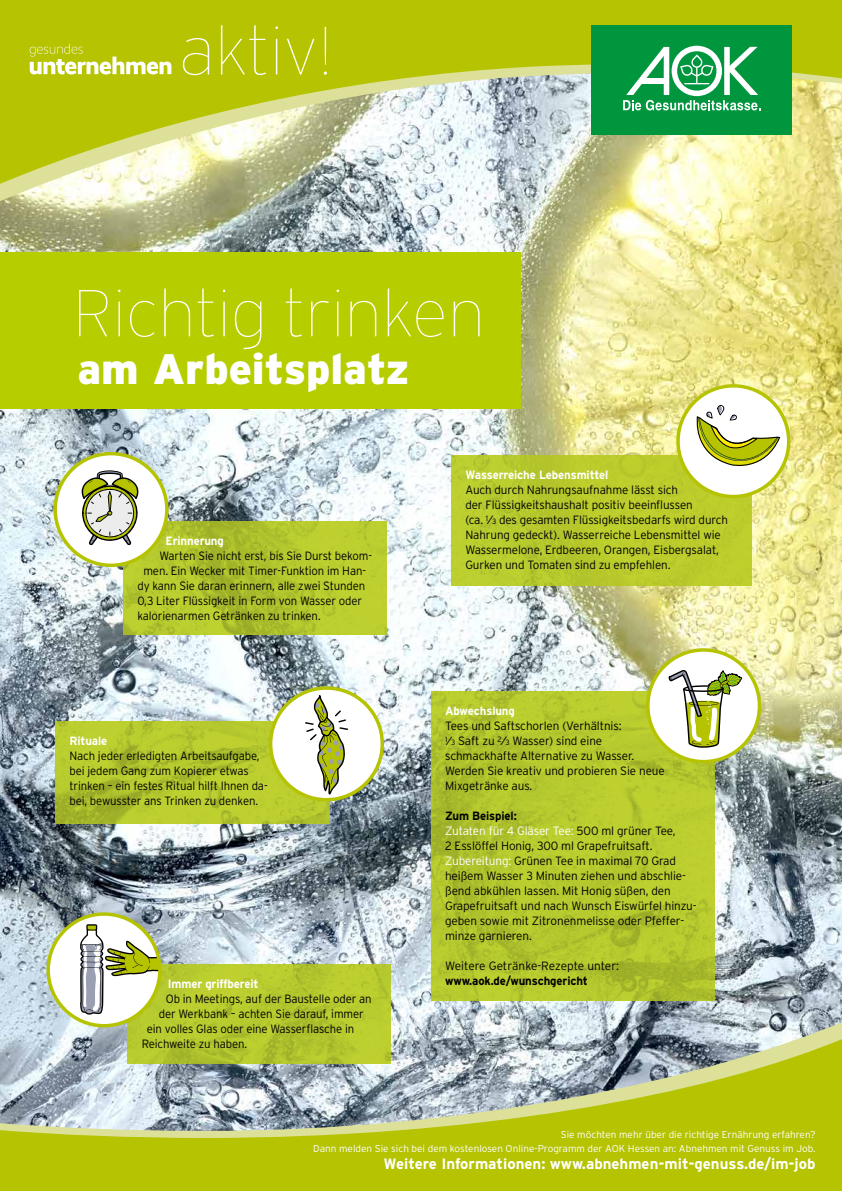
<style>
.page{position:relative;width:842px;height:1191px;background:#fff}
.page>*{position:absolute;margin:0;border:0;box-sizing:border-box;transform-origin:0 0}
.t1{font:100 68px "Impulse Interstate";color:#fff}
.t2{font:100 66.1px "Impulse Interstate";color:#fff}
.t3{font:900 42.6px "Impulse Interstate";color:#fff}
.t4{font:700 15px "Interstate";color:#fff}
.t5{font:300 12px/15px "Interstate";letter-spacing:-.01em;color:#000}
.t6{font:300 12px/15px "Interstate";letter-spacing:-.01em;color:#000;scale:.95 1}
.t7{font:700 12px "Interstate";letter-spacing:-.01em;color:#fff;scale:.95 1}
.t8{font:700 12px "Interstate";letter-spacing:-.01em;color:#000;scale:.95 1}
.t9{font:300 10px/14px "Interstate";color:#fff;text-align:right}
.s1{font-size:7.7px}
.s2{font-weight:700}
.s3{color:#fff}
</style>
<div class="page">
<img style="left:0;top:205px;width:842px;height:813px">
<div style="left:0;top:252px;width:521px;height:156px;background:#b6cd00"></div>
<svg style="left:431px;top:691px;width:283px;height:309px;background:#b3c62d"></svg>
<svg style="left:123px;top:521px;width:264px;height:113px;background:#b3c62d"></svg>
<svg style="left:55px;top:721px;width:275px;height:102px;background:#b4c62d"></svg>
<div style="left:451px;top:455px;width:301px;height:130px;background:#bfd130"></div>
<div style="left:55px;top:453px;width:112px;height:112px;background:#fff;border-radius:50%"></div>
<svg style="left:82px;top:470px;width:57px;height:75px"></svg>
<div style="left:54px;top:452px;width:115px;height:115px;border:3px solid #b5c300;border-radius:50%"></div>
<div style="left:128px;top:964px;width:263px;height:99px;background:#bfd130"></div>
<svg style="left:0;top:187px;width:842px;height:18px"></svg>
<svg style="left:0;top:0;width:842px;height:187px;background:#c6cf5c"></svg>
<div style="left:591px;top:25px;width:201px;height:110px;background:#00963e"></div>
<svg style="left:623px;top:46px;width:138px;height:64px"></svg>
<svg style="left:30px;top:44px;width:141px;height:30px"></svg>
<svg style="left:0;top:1018px;width:842px;height:17px"></svg>
<svg style="left:0;top:1035px;width:842px;height:156px;background:#b0bd55"></svg>
<div style="left:648px;top:650px;width:111px;height:111px;background:#fff;border-radius:50%"></div>
<svg style="left:668px;top:670px;width:74px;height:78px"></svg>
<div style="left:646px;top:648px;width:115px;height:115px;border:3px solid #b5c300;border-radius:50%"></div>
<div style="left:678px;top:386px;width:111px;height:110px;background:#fff;border-radius:50%"></div>
<svg style="left:692px;top:405px;width:88px;height:67px"></svg>
<div style="left:676px;top:384px;width:114px;height:114px;border:3px solid #b5c300;border-radius:50%"></div>
<div style="left:271px;top:688px;width:111px;height:111px;background:#fff;border-radius:50%"></div>
<svg style="left:305px;top:694px;width:43px;height:100px"></svg>
<div style="left:269px;top:686px;width:115px;height:115px;border:3px solid #b5c300;border-radius:50%"></div>
<div style="left:48px;top:914px;width:112px;height:111px;background:#fff;border-radius:50%"></div>
<svg style="left:80px;top:924px;width:80px;height:91px"></svg>
<div style="left:47px;top:912px;width:115px;height:115px;border:3px solid #b5c300;border-radius:50%"></div>
<h1 class="t1" style="left:179px;top:14px;width:156px">aktiv!</h1>
<h2 class="t2" style="left:72px;top:278px;width:414px">Richtig trinken</h2>
<h3 class="t3" style="left:77px;top:345px;width:334px">am Arbeitsplatz</h3>
<p class="t7" style="left:165px;top:533px;width:63px">Erinnerung</p>
<p class="t6" style="left:159px;top:548px;width:225px">Warten Sie nicht erst, bis Sie Durst bekom-</p>
<p class="t6" style="left:143px;top:563px;width:236px">men. Ein Wecker mit Timer-Funktion im Han-</p>
<p class="t6" style="left:137px;top:578px;width:241px">dy kann Sie daran erinnern, alle zwei Stunden</p>
<p class="t6" style="left:137px;top:593px;width:238px">0,3 Liter Flüssigkeit in Form von Wasser oder</p>
<p class="t6" style="left:137px;top:608px;width:194px">kalorienarmen Getränken zu trinken.</p>
<p class="t7" style="left:69px;top:733px;width:41px">Rituale</p>
<p class="t6" style="left:69px;top:748px;width:210px">Nach jeder erledigten Arbeitsaufgabe, bei jedem Gang zum Kopierer etwas trinken – ein festes Ritual hilft Ihnen da&shy;bei, bewusster ans Trinken zu denken.</p>
<p class="t7" style="left:168px;top:976px;width:97px">Immer griffbereit</p>
<p class="t6" style="left:166px;top:991px;width:218px">Ob in Meetings, auf der Baustelle oder an</p>
<p class="t6" style="left:159px;top:1006px;width:217px">der Werkbank – achten Sie darauf, immer</p>
<p class="t6" style="left:147px;top:1021px;width:220px">ein volles Glas oder eine Wasserflasche in</p>
<p class="t6" style="left:142px;top:1036px;width:112px">Reichweite zu haben.</p>
<p class="t7" style="left:465px;top:467px;width:152px">Wasserreiche Lebensmittel</p>
<p class="t5" style="left:465px;top:482px;width:264px">Auch durch Nahrungsaufnahme lässt sich<br>der Flüssigkeitshaushalt positiv beeinflussen<br>(ca. <sup>1</sup>⁄<span class="s1">3</span> des gesamten Flüssigkeitsbedarfs wird durch Nahrung gedeckt). Wasserreiche Lebensmittel wie Wassermelone, Erdbeeren, Orangen, Eisbergsalat, Gurken und Tomaten sind zu empfehlen.</p>
<p class="t7" style="left:445px;top:703px;width:75px">Abwechslung</p>
<p class="t5" style="left:445px;top:718px;width:221px">Tees und Saftschorlen (Verhältnis:<br><sup>1</sup>⁄<span class="s1">3</span> Saft zu <sup>2</sup>⁄<span class="s1">3</span> Wasser) sind eine schmackhafte Alternative zu Wasser.<br>Werden Sie kreativ und probieren Sie neue Mixgetränke aus.</p>
<p class="t5" style="left:445px;top:808px;width:253px"><span class="s2">Zum Beispiel:<br></span><span class="s3">Zutaten für 4 Gläser Tee:</span> 500 ml grüner Tee,<br>2 Esslöffel Honig, 300 ml Grapefruitsaft.<br><span class="s3">Zubereitung:</span> Grünen Tee in maximal 70 Grad heißem Wasser 3 Minuten ziehen und abschlie&shy;ßend abkühlen lassen. Mit Honig süßen, den Grapefruitsaft und nach Wunsch Eiswürfel hinzu&shy;geben sowie mit Zitronenmelisse oder Pfeffer&shy;minze garnieren.</p>
<p class="t5" style="left:445px;top:958px;width:176px">Weitere Getränke-Rezepte unter:</p>
<p class="t8" style="left:445px;top:973px;width:152px">www.aok.de/wunschgericht</p>
<p class="t9" style="left:313px;top:1127px;width:504px">Sie möchten mehr über die richtige Ernährung erfahren?<br>Dann melden Sie sich bei dem kostenlosen Online-Programm der AOK Hessen an: Abnehmen mit Genuss im Job.</p>
<p class="t4" style="left:384px;top:1154px;width:433px">Weitere Informationen: www.abnehmen-mit-genuss.de/im-job</p>
</div>
